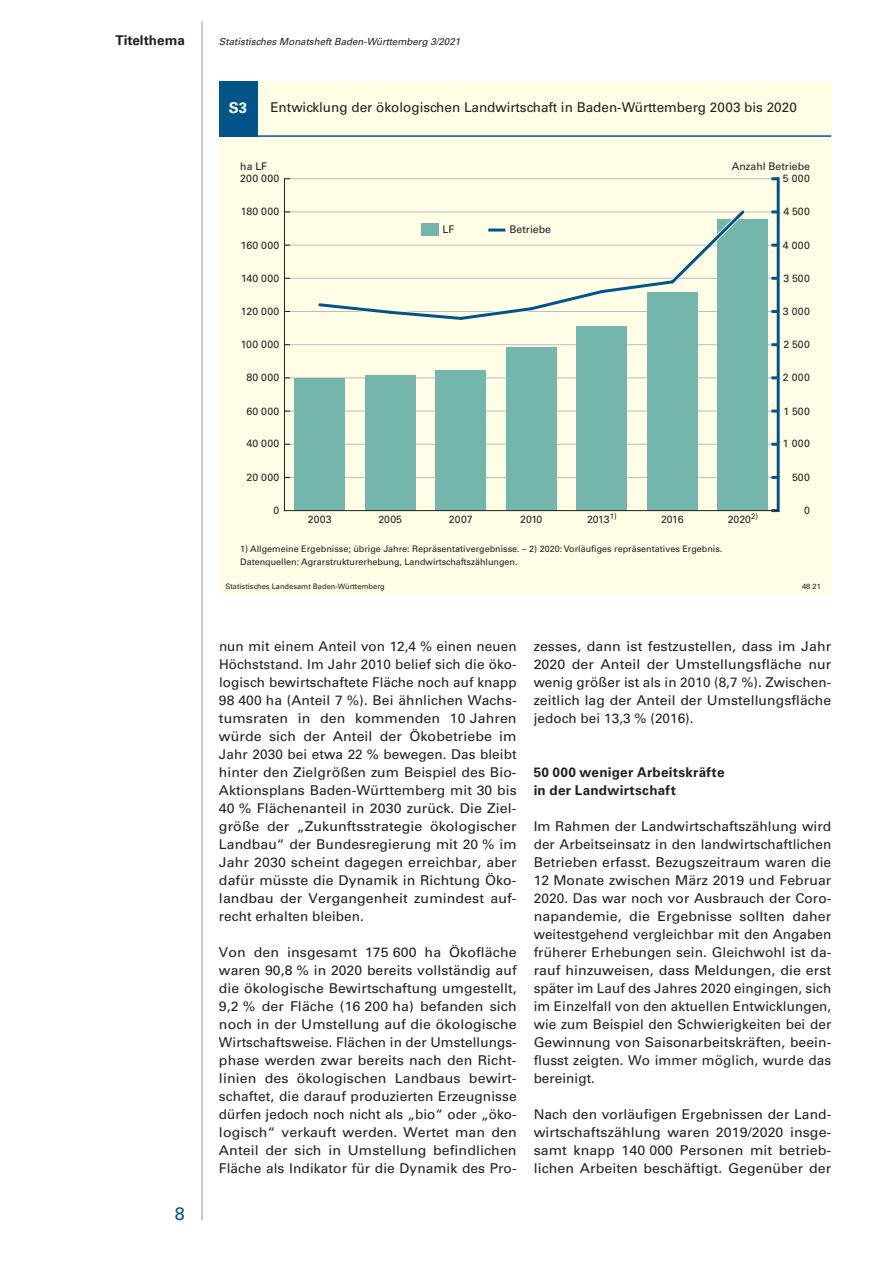
<style>
.page{position:relative;width:893px;height:1263px;background:#fff}
.page>*{position:absolute;margin:0;border:0;box-sizing:border-box;transform-origin:0 0}
.t1{font:18px "Univers";color:#01548a}
.t2{font:700 15px "Univers";color:#fff}
.t3{font:13.5px/18px "Univers";letter-spacing:.005em;color:#231f20;text-align:justify}
.t4{font:13.5px/18px "Univers";letter-spacing:.005em;color:#231f20;text-align:justify;scale:1.05 1}
.t5{font:700 13.5px/18px "Univers";letter-spacing:.02em;color:#231f20}
.t6{font:700 13.5px "Univers";color:#231f20}
.t7{font:10.5px "Univers";color:#231f20}
.t8{font:italic 9.75px "Univers";color:#231f20}
.t9{font:9px/13.5px "Univers";color:#231f20}
.t10{font:7.8px "Univers";color:#231f20}
.t11{font:7.5px "Univers";color:#231f20}
</style>
<div class="page">
<hr style="left:202px;top:21px;width:1px;height:1199px;background:#939598">
<div style="left:219px;top:81px;width:612px;height:514px;background:#fffde5"></div>
<div style="left:219px;top:81px;width:39px;height:56px;background:#01548a"></div>
<hr style="left:284px;top:477px;width:494px;height:1px;background:#bcbdc0">
<hr style="left:284px;top:444px;width:494px;height:1px;background:#bcbdc0">
<hr style="left:284px;top:411px;width:494px;height:1px;background:#bcbdc0">
<hr style="left:284px;top:378px;width:494px;height:1px;background:#bcbdc0">
<hr style="left:284px;top:344px;width:494px;height:1px;background:#bcbdc0">
<hr style="left:284px;top:311px;width:494px;height:1px;background:#bcbdc0">
<hr style="left:284px;top:278px;width:494px;height:1px;background:#bcbdc0">
<hr style="left:284px;top:245px;width:494px;height:1px;background:#bcbdc0">
<hr style="left:284px;top:212px;width:494px;height:1px;background:#bcbdc0">
<hr style="left:284px;top:178px;width:494px;height:1px;background:#bcbdc0">
<hr style="left:284px;top:179px;width:1px;height:332px;background:#231f20">
<svg style="left:771px;top:476px;width:6px;height:3px"></svg>
<svg style="left:771px;top:443px;width:6px;height:3px"></svg>
<svg style="left:771px;top:410px;width:6px;height:2px"></svg>
<svg style="left:771px;top:376px;width:6px;height:3px"></svg>
<svg style="left:771px;top:343px;width:6px;height:3px"></svg>
<svg style="left:771px;top:310px;width:6px;height:3px"></svg>
<svg style="left:771px;top:277px;width:6px;height:3px"></svg>
<svg style="left:771px;top:244px;width:6px;height:3px"></svg>
<svg style="left:771px;top:210px;width:6px;height:3px"></svg>
<svg style="left:771px;top:177px;width:7px;height:3px"></svg>
<svg style="left:771px;top:509px;width:7px;height:3px"></svg>
<div style="left:294px;top:378px;width:51px;height:133px;background:#75b6ac"></div>
<div style="left:365px;top:375px;width:51px;height:136px;background:#75b6ac"></div>
<div style="left:435px;top:370px;width:51px;height:141px;background:#75b6ac"></div>
<div style="left:506px;top:347px;width:51px;height:164px;background:#75b6ac"></div>
<div style="left:576px;top:326px;width:51px;height:185px;background:#75b6ac"></div>
<div style="left:647px;top:292px;width:51px;height:219px;background:#75b6ac"></div>
<div style="left:717px;top:219px;width:51px;height:292px;background:#75b6ac"></div>
<svg style="left:315px;top:210px;width:434px;height:110px"></svg>
<hr style="left:777px;top:179px;width:3px;height:331px;background:#01548a">
<hr style="left:284px;top:510px;width:494px;height:1px;background:#231f20">
<hr style="left:219px;top:135px;width:612px;height:2px;background:#01548a">
<div style="left:421px;top:223px;width:17px;height:13px;background:#75b6ac"></div>
<hr style="left:488px;top:229px;width:17px;height:3px;background:#01548a">
<p class="t6" style="left:115px;top:32px;width:71px">Titelthema</p>
<p class="t8" style="left:219px;top:35px;width:243px">Statistisches Monatsheft Baden-Württemberg 3/2021</p>
<p class="t2" style="left:229px;top:99px;width:20px">S3</p>
<p class="t3" style="left:270px;top:98px;width:528px">Entwicklung der ökologischen Landwirtschaft in Baden-Württemberg 2003 bis 2020</p>
<p class="t7" style="left:240px;top:160px;width:28px">ha LF</p>
<p class="t7" style="left:732px;top:160px;width:80px">Anzahl Betriebe</p>
<p class="t7" style="left:240px;top:172px;width:41px">200 000</p>
<p class="t7" style="left:241px;top:205px;width:40px">180 000</p>
<p class="t7" style="left:241px;top:239px;width:40px">160 000</p>
<p class="t7" style="left:241px;top:272px;width:40px">140 000</p>
<p class="t7" style="left:241px;top:305px;width:40px">120 000</p>
<p class="t7" style="left:241px;top:338px;width:40px">100 000</p>
<p class="t7" style="left:246px;top:371px;width:34px">80 000</p>
<p class="t7" style="left:246px;top:405px;width:34px">60 000</p>
<p class="t7" style="left:246px;top:437px;width:34px">40 000</p>
<p class="t7" style="left:246px;top:471px;width:34px">20 000</p>
<p class="t7" style="left:274px;top:504px;width:7px">0</p>
<p class="t7" style="left:443px;top:223px;width:13px">LF</p>
<p class="t7" style="left:510px;top:223px;width:43px">Betriebe</p>
<p class="t7" style="left:308px;top:513px;width:25px">2003</p>
<p class="t7" style="left:378px;top:513px;width:25px">2005</p>
<p class="t7" style="left:449px;top:513px;width:25px">2007</p>
<p class="t7" style="left:520px;top:513px;width:24px">2010</p>
<p class="t10" style="left:610px;top:511px;width:9px">1)</p>
<p class="t7" style="left:587px;top:513px;width:24px">2013</p>
<p class="t7" style="left:661px;top:513px;width:24px">2016</p>
<p class="t7" style="left:728px;top:513px;width:32px">2020<sup>2)</sup></p>
<p class="t9" style="left:240px;top:542px;width:484px">1) Allgemeine Ergebnisse; übrige Jahre: Repräsentativergebnisse. – 2) 2020: Vorläufiges repräsentatives Ergebnis.<br>Datenquellen: Agrarstrukturerhebung, Landwirtschaftszählungen.</p>
<p class="t7" style="left:783px;top:172px;width:29px">5 000</p>
<p class="t7" style="left:783px;top:205px;width:28px">4 500</p>
<p class="t7" style="left:783px;top:239px;width:29px">4 000</p>
<p class="t7" style="left:783px;top:272px;width:28px">3 500</p>
<p class="t7" style="left:783px;top:305px;width:29px">3 000</p>
<p class="t7" style="left:783px;top:338px;width:28px">2 500</p>
<p class="t7" style="left:783px;top:371px;width:29px">2 000</p>
<p class="t7" style="left:783px;top:405px;width:28px">1 500</p>
<p class="t7" style="left:783px;top:437px;width:29px">1 000</p>
<p class="t7" style="left:792px;top:471px;width:19px">500</p>
<p class="t7" style="left:804px;top:504px;width:7px">0</p>
<p class="t11" style="left:225px;top:581px;width:161px">Statistisches Landesamt Baden-Württemberg</p>
<p class="t11" style="left:802px;top:581px;width:20px">48 21</p>
<h1 class="t1" style="left:175px;top:1203px;width:12px">8</h1>
<p class="t3" style="left:219px;top:637px;width:299px">nun mit einem Anteil von 12,4 % einen neuen Höchststand. Im Jahr 2010 belief sich die öko&shy;logisch bewirtschaftete Fläche noch auf knapp 98 400 ha (Anteil 7 %). Bei ähnlichen Wachs&shy;tumsraten in den kommenden 10 Jahren würde sich der Anteil der Ökobetriebe im Jahr 2030 bei etwa 22 % bewegen. Das bleibt hinter den Zielgrößen zum Beispiel des Bio-Aktionsplans Baden-Württemberg mit 30 bis 40 % Flächenanteil in 2030 zurück. Die Ziel&shy;größe der „Zukunftsstrategie ökologischer Landbau“ der Bundesregierung mit 20 % im Jahr 2030 scheint dagegen erreichbar, aber dafür müsste die Dynamik in Richtung Öko&shy;landbau der Vergangenheit zumindest auf&shy;recht erhalten bleiben.</p>
<p class="t4" style="left:219px;top:943px;width:285px">Von den insgesamt 175 600 ha Ökofläche waren 90,8 % in 2020 bereits vollständig auf die ökologische Bewirtschaftung umgestellt, 9,2 % der Fläche (16 200 ha) befanden sich noch in der Umstellung auf die ökologische Wirtschaftsweise. Flächen in der Umstellungs&shy;phase werden zwar bereits nach den Richt&shy;linien des ökologischen Landbaus bewirt&shy;schaftet, die darauf produzierten Erzeugnisse dürfen jedoch noch nicht als „bio“ oder „öko&shy;logisch“ verkauft werden. Wertet man den Anteil der sich in Umstellung befindlichen Fläche als Indikator für die Dynamik des Pro-</p>
<p class="t4" style="left:534px;top:637px;width:285px">zesses, dann ist festzustellen, dass im Jahr 2020 der Anteil der Umstellungsfläche nur wenig größer ist als in 2010 (8,7 %). Zwischen&shy;zeitlich lag der Anteil der Umstellungsfläche jedoch bei 13,3 % (2016).</p>
<p class="t5" style="left:534px;top:763px;width:192px">50 000 weniger Arbeitskräfte in der Landwirtschaft</p>
<p class="t3" style="left:534px;top:817px;width:299px">Im Rahmen der Landwirtschaftszählung wird der Arbeitseinsatz in den landwirtschaftlichen Betrieben erfasst. Bezugszeitraum waren die 12 Monate zwischen März 2019 und Februar 2020. Das war noch vor Ausbrauch der Coro&shy;napandemie, die Ergebnisse sollten daher weitestgehend vergleichbar mit den Angaben früherer Erhebungen sein. Gleichwohl ist da&shy;rauf hinzuweisen, dass Meldungen, die erst später im Lauf des Jahres 2020 eingingen, sich im Einzelfall von den aktuellen Entwicklungen, wie zum Beispiel den Schwierigkeiten bei der Gewinnung von Saisonarbeitskräften, beein&shy;flusst zeigten. Wo immer möglich, wurde das bereinigt.</p>
<p class="t3" style="left:534px;top:1105px;width:299px">Nach den vorläufigen Ergebnissen der Land&shy;wirtschaftszählung waren 2019/2020 insge&shy;samt knapp 140 000 Personen mit betrieb&shy;lichen Arbeiten beschäftigt. Gegenüber der</p>
</div>
